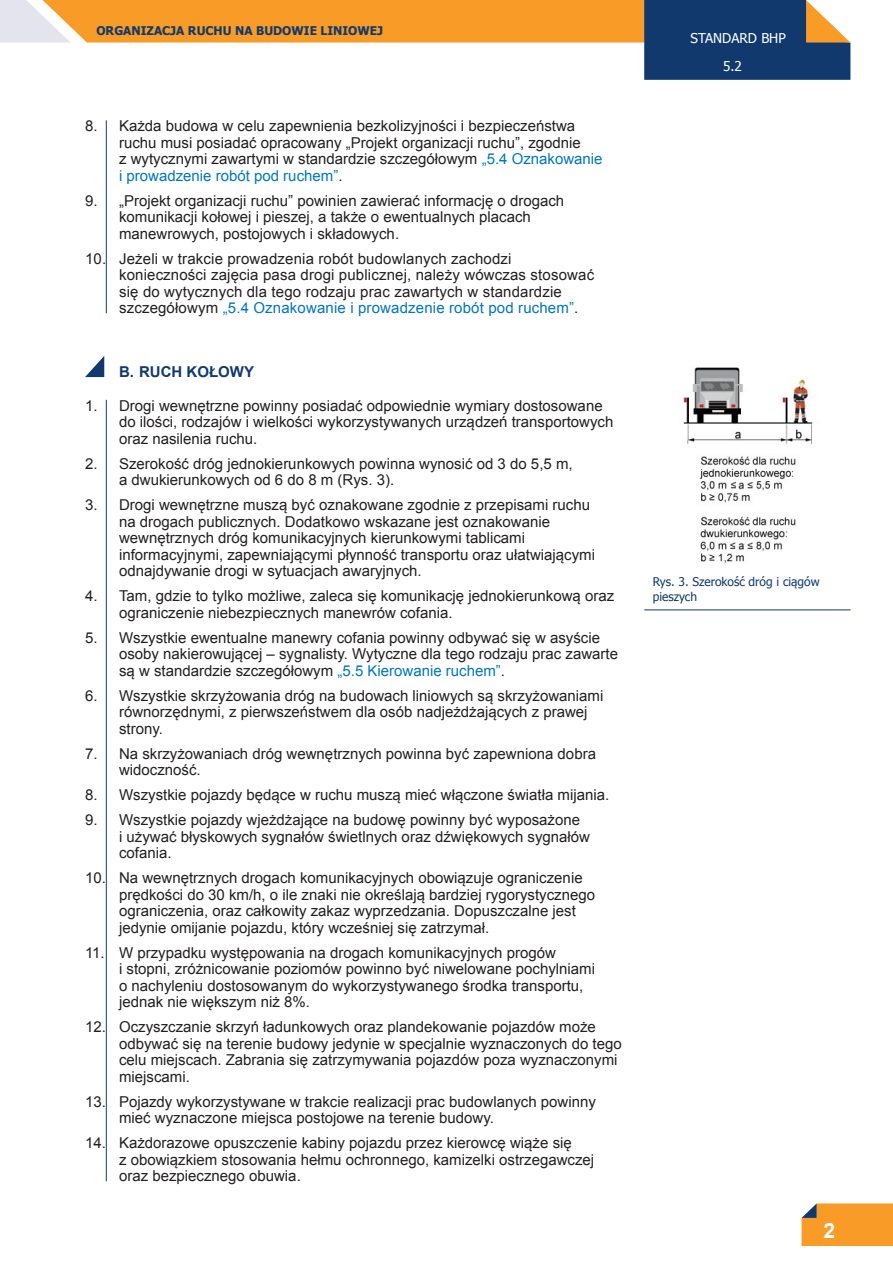
<style>
.page{position:relative;width:893px;height:1263px;background:#fff}
.page>*{position:absolute;margin:0;border:0;box-sizing:border-box;transform-origin:0 0}
.tekst{font:700 21px "Arial";color:#fff}
.Tekst_numerowany{font:15px/16.5px "Arial";color:#231f20}
.Tytulik{font:700 15px "Arial";color:#11396e}
.t1{font:13.5px "Tahoma";color:#fff}
.podpis_zdjęcia{font:12px/15px "Tahoma";color:#11396e}
.t2{font:700 12px "Tahoma";color:#11396e}
.s1{color:#0077c0}
</style>
<div class="page">
<svg style="left:801px;top:1203px;width:92px;height:43px;background:#f19d32"></svg>
<svg style="left:0;top:0;width:850px;height:80px"></svg>
<img style="left:683px;top:367px;width:130px;height:196px">
<hr style="left:106px;top:120px;width:1px;height:193px;background:#11396e">
<hr style="left:106px;top:400px;width:1px;height:781px;background:#11396e">
<svg style="left:85px;top:356px;width:19px;height:21px"></svg>
<hr style="left:644px;top:609px;width:206px;height:1px;background:#11396e">
<p class="t2" style="left:96px;top:23px;width:288px">ORGANIZACJA RUCHU NA BUDOWIE LINIOWEJ</p>
<p class="Tekst_numerowany" style="left:119px;top:118px;width:485px;text-indent:-34px">8. Każda budowa w celu zapewnienia bezkolizyjności i bezpieczeństwa ruchu musi posiadać opracowany „Projekt organizacji ruchu”, zgodnie<br>z wytycznymi zawartymi w standardzie szczegółowym <span class="s1">„5.4 Oznakowanie i prowadzenie robót pod ruchem”</span>.</p>
<p class="Tekst_numerowany" style="left:119px;top:192px;width:447px;text-indent:-34px">9. „Projekt organizacji ruchu” powinien zawierać informację o drogach komunikacji kołowej i pieszej, a także o ewentualnych placach manewrowych, postojowych i składowych.</p>
<p class="Tekst_numerowany" style="left:119px;top:250px;width:477px;text-indent:-34px">10. Jeżeli w trakcie prowadzenia robót budowlanych zachodzi konieczności zajęcia pasa drogi publicznej, należy wówczas stosować się do wytycznych dla tego rodzaju prac zawartych w standardzie szczegółowym <span class="s1">„5.4 Oznakowanie i prowadzenie robót pod ruchem”</span>.</p>
<p class="Tytulik" style="left:119px;top:362px;width:136px">B. RUCH KOŁOWY</p>
<p class="Tekst_numerowany" style="left:119px;top:397px;width:496px;text-indent:-34px">1. Drogi wewnętrzne powinny posiadać odpowiednie wymiary dostosowane do ilości, rodzajów i wielkości wykorzystywanych urządzeń transportowych oraz nasilenia ruchu.</p>
<p class="Tekst_numerowany" style="left:119px;top:455px;width:455px;text-indent:-34px">2. Szerokość dróg jednokierunkowych powinna wynosić od 3 do 5,5 m, a dwukierunkowych od 6 do 8 m (Rys. 3).</p>
<p class="Tekst_numerowany" style="left:119px;top:497px;width:477px;text-indent:-34px">3. Drogi wewnętrzne muszą być oznakowane zgodnie z przepisami ruchu na drogach publicznych. Dodatkowo wskazane jest oznakowanie wewnętrznych dróg komunikacyjnych kierunkowymi tablicami informacyjnymi, zapewniającymi płynność transportu oraz ułatwiającymi odnajdywanie drogi w sytuacjach awaryjnych.</p>
<p class="Tekst_numerowany" style="left:119px;top:588px;width:497px;text-indent:-34px">4. Tam, gdzie to tylko możliwe, zaleca się komunikację jednokierunkową oraz ograniczenie niebezpiecznych manewrów cofania.</p>
<p class="Tekst_numerowany" style="left:119px;top:629px;width:500px;text-indent:-34px">5. Wszystkie ewentualne manewry cofania powinny odbywać się w asyście osoby nakierowującej – sygnalisty. Wytyczne dla tego rodzaju prac zawarte są w standardzie szczegółowym <span class="s1">„5.5 Kierowanie ruchem”</span>.</p>
<p class="Tekst_numerowany" style="left:119px;top:687px;width:486px;text-indent:-34px">6. Wszystkie skrzyżowania dróg na budowach liniowych są skrzyżowaniami równorzędnymi, z pierwszeństwem dla osób nadjeżdżających z prawej strony.</p>
<p class="Tekst_numerowany" style="left:119px;top:745px;width:478px;text-indent:-34px">7. Na skrzyżowaniach dróg wewnętrznych powinna być zapewniona dobra widoczność.</p>
<p class="Tekst_numerowany" style="left:85px;top:787px;width:526px">8. Wszystkie pojazdy będące w ruchu muszą mieć włączone światła mijania.</p>
<p class="Tekst_numerowany" style="left:119px;top:812px;width:472px;text-indent:-34px">9. Wszystkie pojazdy wjeżdżające na budowę powinny być wyposażone<br>i używać błyskowych sygnałów świetlnych oraz dźwiękowych sygnałów cofania.</p>
<p class="Tekst_numerowany" style="left:119px;top:870px;width:478px;text-indent:-34px">10. Na wewnętrznych drogach komunikacyjnych obowiązuje ograniczenie prędkości do 30 km/h, o ile znaki nie określają bardziej rygorystycznego ograniczenia, oraz całkowity zakaz wyprzedzania. Dopuszczalne jest jedynie omijanie pojazdu, który wcześniej się zatrzymał.</p>
<p class="Tekst_numerowany" style="left:119px;top:944px;width:477px;text-indent:-34px">11. W przypadku występowania na drogach komunikacyjnych progów<br>i stopni, zróżnicowanie poziomów powinno być niwelowane pochylniami o nachyleniu dostosowanym do wykorzystywanego środka transportu, jednak nie większym niż 8%.</p>
<p class="Tekst_numerowany" style="left:119px;top:1019px;width:504px;text-indent:-34px">12. Oczyszczanie skrzyń ładunkowych oraz plandekowanie pojazdów może odbywać się na terenie budowy jedynie w specjalnie wyznaczonych do tego celu miejscach. Zabrania się zatrzymywania pojazdów poza wyznaczonymi miejscami.</p>
<p class="Tekst_numerowany" style="left:119px;top:1093px;width:478px;text-indent:-34px">13. Pojazdy wykorzystywane w trakcie realizacji prac budowlanych powinny mieć wyznaczone miejsca postojowe na terenie budowy.</p>
<p class="Tekst_numerowany" style="left:119px;top:1135px;width:477px;text-indent:-34px">14. Każdorazowe opuszczenie kabiny pojazdu przez kierowcę wiąże się<br>z obowiązkiem stosowania hełmu ochronnego, kamizelki ostrzegawczej oraz bezpiecznego obuwia.</p>
<p class="t1" style="left:691px;top:29px;width:97px">STANDARD BHP</p>
<p class="t1" style="left:723px;top:57px;width:20px">5.2</p>
<p class="podpis_zdjęcia" style="left:653px;top:574px;width:168px">Rys. 3. Szerokość dróg i ciągów pieszych</p>
<p class="tekst" style="left:823px;top:1217px;width:13px">2</p>
</div>
